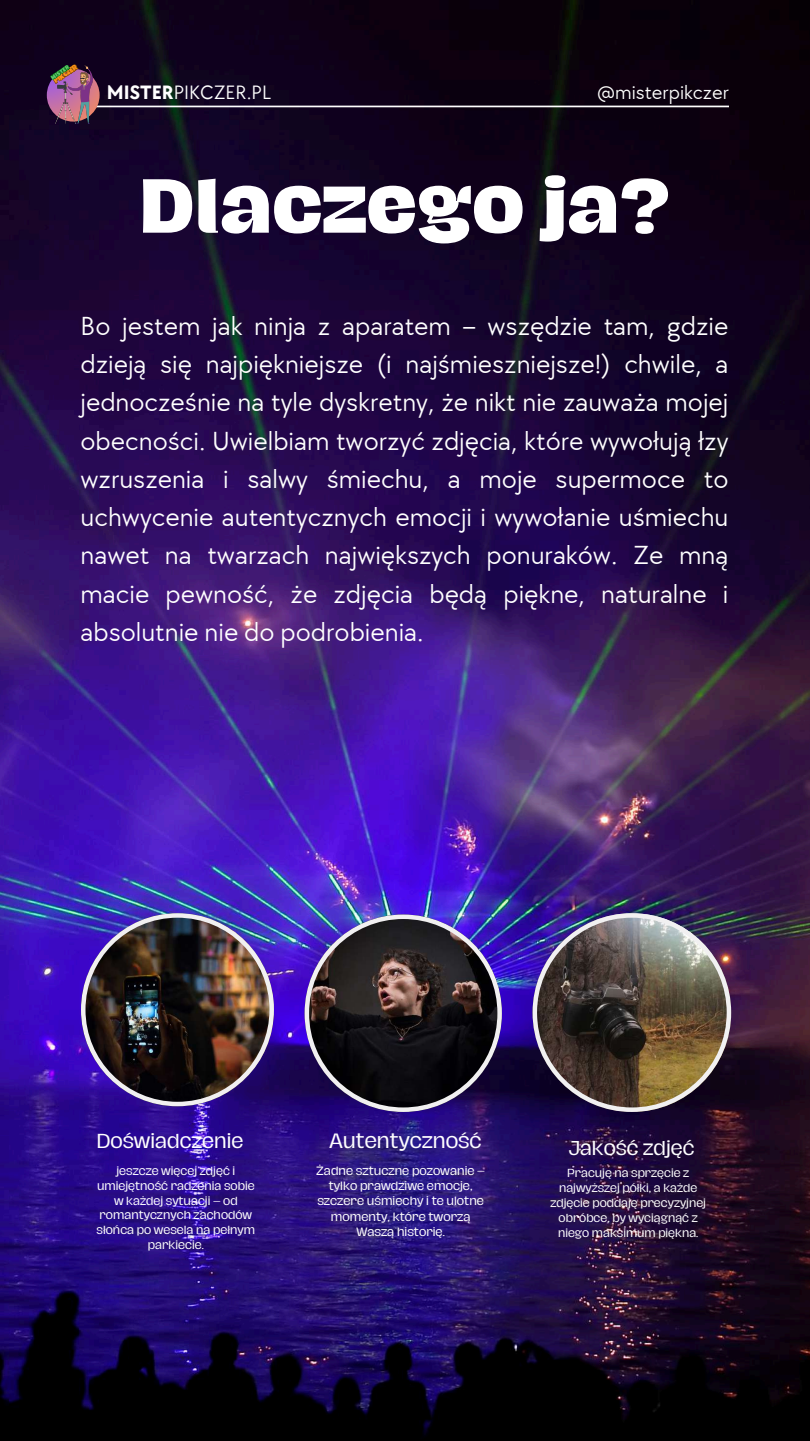
<style>
.page{position:relative;width:810px;height:1441px;background:#fff}
.page>*{position:absolute;margin:0;border:0;box-sizing:border-box;transform-origin:0 0}
.t1{font:800 70px "Hagrid";color:#fff}
.t2{font:27px/38.2px "TT Chocolates";color:#fff;text-align:justify}
.t3{font:20px "TT Chocolates";color:#fff}
.t4{font:18.9px "Hagrid";color:#fff}
.t5{font:18.5px "Hagrid";color:#fff}
.t6{font:18.4px "Hagrid";color:#fff}
.t7{font:11px/15.3px "Hagrid";color:#fff;text-align:center}
.t8{font:10.8px/15px "Hagrid";color:#fff;text-align:center}
.t9{font:10.7px/14.8px "Hagrid";color:#fff;text-align:center}
.t10{font:7.5px "Luckiest Guy";color:#ff9519}
.t11{font:5.8px "Luckiest Guy";color:#61ce70}
.s1{font-weight:700}
</style>
<div class="page">
<img style="left:0;top:0;width:810px;height:1440px">
<img style="left:81px;top:913px;width:193px;height:192px">
<img style="left:533px;top:913px;width:198px;height:198px">
<img style="left:305px;top:914px;width:197px;height:197px">
<hr style="left:81px;top:106px;width:648px;height:1px;background:#fff">
<svg style="left:47px;top:69px;width:53px;height:53px"></svg>
<img style="left:55px;top:66px;width:37px;height:57px">
<svg style="left:50px;top:63px;width:29px;height:21px"></svg>
<p class="t10" style="left:53px;top:79px;width:28px;rotate:-34deg">PIKCZER</p>
<p class="t11" style="left:51px;top:76px;width:22px;rotate:-34deg">MISTER</p>
<p class="t3" style="left:107px;top:81px;width:166px"><span class="s1">MISTER</span>PIKCZER.PL</p>
<p class="t3" style="left:597px;top:81px;width:134px">@misterpikczer</p>
<h1 class="t1" style="left:140px;top:171px;width:532px">Dlaczego ja?</h1>
<p class="t2" style="left:81px;top:307px;width:649px">Bo jestem jak ninja z aparatem – wszędzie tam, gdzie dzieją się najpiękniejsze (i najśmieszniejsze!) chwile, a jednocześnie na tyle dyskretny, że nikt nie zauważa mojej obecności. Uwielbiam tworzyć zdjęcia, które wywołują łzy wzruszenia i salwy śmiechu, a moje supermoce to uchwycenie autentycznych emocji i wywołanie uśmiechu nawet na twarzach największych ponuraków. Ze mną macie pewność, że zdjęcia będą piękne, naturalne i absolutnie nie do podrobienia.</p>
<p class="t5" style="left:97px;top:1131px;width:148px">Doświadczenie</p>
<p class="t8" style="left:97px;top:1162px;width:160px">jeszcze więcej zdjęć i umiejętność radzenia sobie w każdej sytuacji – od romantycznych zachodów słońca po wesela na pełnym parkiecie.</p>
<p class="t4" style="left:330px;top:1131px;width:154px">Autentyczność</p>
<p class="t7" style="left:316px;top:1162px;width:170px">Żadne sztuczne pozowanie – tylko prawdziwe emocje, szczere uśmiechy i te ulotne momenty, które tworzą<br>Waszą historię.</p>
<p class="t6" style="left:568px;top:1138px;width:128px">Jakość zdjęć</p>
<p class="t9" style="left:550px;top:1165px;width:157px">Pracuję na sprzęcie z najwyższej półki, a każde zdjęcie poddaję precyzyjnej obróbce, by wyciągnąć z niego maksimum piękna.</p>
</div>
